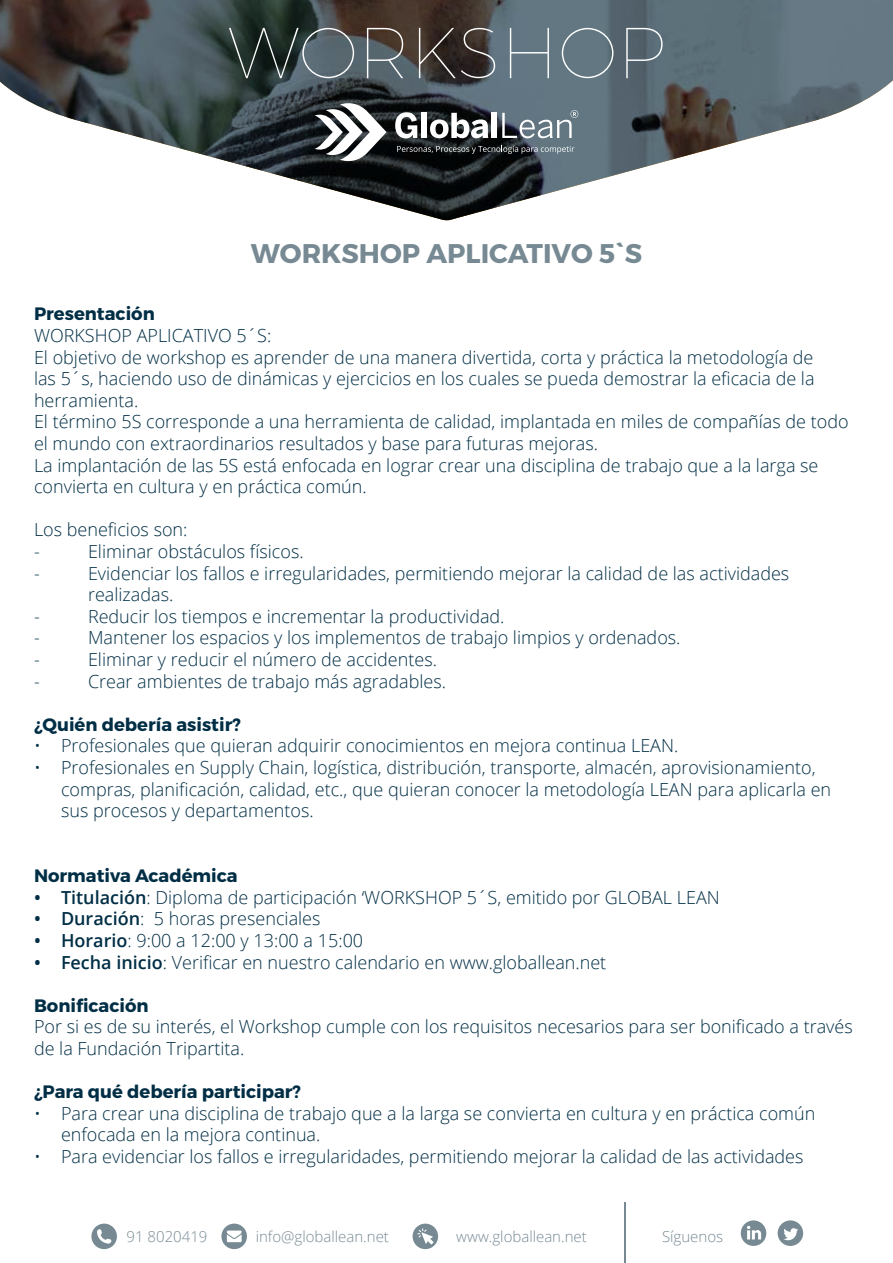
<style>
.page{position:relative;width:893px;height:1263px;background:#fff}
.page>*{position:absolute;margin:0;border:0;box-sizing:border-box;transform-origin:0 0}
.t1{font:100 72px "Montserrat";color:#fff}
.t2{font:700 27px "Montserrat";color:#778a94}
.t3{font:300 18px/21.6px "Open Sans";color:#002e45}
.t4{font:700 18px "Montserrat";color:#002e45}
.t5{font:300 15px "Open Sans";color:#778a94}
.s1{font-weight:600}
</style>
<div class="page">
<svg style="left:778px;top:1220px;width:25px;height:26px"></svg>
<svg style="left:413px;top:1223px;width:25px;height:26px"></svg>
<svg style="left:741px;top:1220px;width:25px;height:26px"></svg>
<svg style="left:91px;top:1223px;width:26px;height:26px"></svg>
<svg style="left:221px;top:1223px;width:26px;height:26px"></svg>
<hr style="left:624px;top:1202px;width:1px;height:61px;background:#778a94">
<svg style="left:0;top:0;width:893px;height:220px"></svg>
<svg style="left:395px;top:112px;width:22px;height:26px"></svg>
<div style="left:422px;top:113px;width:5px;height:25px;background:#fff"></div>
<svg style="left:430px;top:113px;width:58px;height:25px"></svg>
<div style="left:492px;top:113px;width:5px;height:25px;background:#fff"></div>
<svg style="left:502px;top:110px;width:76px;height:28px;background:#7b8993"></svg>
<svg style="left:315px;top:101px;width:72px;height:62px"></svg>
<svg style="left:397px;top:146px;width:177px;height:8px"></svg>
<h1 class="t1" style="left:228px;top:9px;width:438px">WORKSHOP</h1>
<h2 class="t2" style="left:251px;top:237px;width:393px">WORKSHOP APLICATIVO 5`S</h2>
<p class="t4" style="left:34px;top:303px;width:122px">Presentación</p>
<p class="t3" style="left:34px;top:324px;width:816px">WORKSHOP APLICATIVO 5´S:<br>El objetivo de workshop es aprender de una manera divertida, corta y práctica la metodología de<br>las 5´s, haciendo uso de dinámicas y ejercicios en los cuales se pueda demostrar la eficacia de la herramienta.<br>El término 5S corresponde a una herramienta de calidad, implantada en miles de compañías de todo el mundo con extraordinarios resultados y base para futuras mejoras.<br>La implantación de las 5S está enfocada en lograr crear una disciplina de trabajo que a la larga se convierta en cultura y en práctica común.</p>
<p class="t3" style="left:34px;top:519px;width:155px">Los beneficios son: -</p>
<p class="t3" style="left:88px;top:540px;width:217px">Eliminar obstáculos físicos.</p>
<p class="t3" style="left:34px;top:562px;width:7px">-</p>
<p class="t3" style="left:88px;top:562px;width:703px">Evidenciar los fallos e irregularidades, permitiendo mejorar la calidad de las actividades realizadas.</p>
<p class="t3" style="left:34px;top:605px;width:7px">-</p>
<p class="t3" style="left:88px;top:605px;width:418px">Reducir los tiempos e incrementar la productividad.</p>
<p class="t3" style="left:34px;top:627px;width:7px">-</p>
<p class="t3" style="left:88px;top:627px;width:594px">Mantener los espacios y los implementos de trabajo limpios y ordenados.</p>
<p class="t3" style="left:34px;top:648px;width:7px">-</p>
<p class="t3" style="left:88px;top:648px;width:350px">Eliminar y reducir el número de accidentes.</p>
<p class="t3" style="left:34px;top:670px;width:7px">-</p>
<p class="t3" style="left:88px;top:670px;width:359px">Crear ambientes de trabajo más agradables.</p>
<p class="t4" style="left:34px;top:713px;width:208px">¿Quién debería asistir?</p>
<p class="t3" style="left:34px;top:735px;width:646px">• Profesionales que quieran adquirir conocimientos en mejora continua LEAN.</p>
<p class="t3" style="left:61px;top:756px;width:772px;text-indent:-27px">• Profesionales en Supply Chain, logística, distribución, transporte, almacén, aprovisionamiento, compras, planificación, calidad, etc., que quieran conocer la metodología LEAN para aplicarla en sus procesos y departamentos.</p>
<p class="t4" style="left:34px;top:864px;width:205px">Normativa Académica</p>
<p class="t3" style="left:34px;top:886px;width:687px"><span class="s1">• Titulación</span>: Diploma de participación ‘WORKSHOP 5´S, emitido por GLOBAL LEAN</p>
<p class="t3" style="left:34px;top:907px;width:288px"><span class="s1">• Duración</span>: 5 horas presenciales</p>
<p class="t3" style="left:34px;top:929px;width:331px"><span class="s1">• Horario</span>: 9:00 a 12:00 y 13:00 a 15:00</p>
<p class="t3" style="left:34px;top:951px;width:574px"><span class="s1">• Fecha inicio</span>: Verificar en nuestro calendario en www.globallean.net</p>
<p class="t4" style="left:34px;top:994px;width:116px">Bonificación</p>
<p class="t3" style="left:34px;top:1015px;width:820px">Por si es de su interés, el Workshop cumple con los requisitos necesarios para ser bonificado a través de la Fundación Tripartita.</p>
<p class="t4" style="left:34px;top:1080px;width:269px">¿Para qué debería participar?</p>
<p class="t3" style="left:61px;top:1102px;width:756px;text-indent:-27px">• Para crear una disciplina de trabajo que a la larga se convierta en cultura y en práctica común enfocada en la mejora continua.</p>
<p class="t3" style="left:34px;top:1145px;width:771px">• Para evidenciar los fallos e irregularidades, permitiendo mejorar la calidad de las actividades</p>
<p class="t5" style="left:126px;top:1226px;width:82px">91 8020419</p>
<p class="t5" style="left:256px;top:1226px;width:135px">info@globallean.net</p>
<p class="t5" style="left:456px;top:1226px;width:132px">www.globallean.net</p>
<p class="t5" style="left:662px;top:1226px;width:63px">Síguenos</p>
</div>
